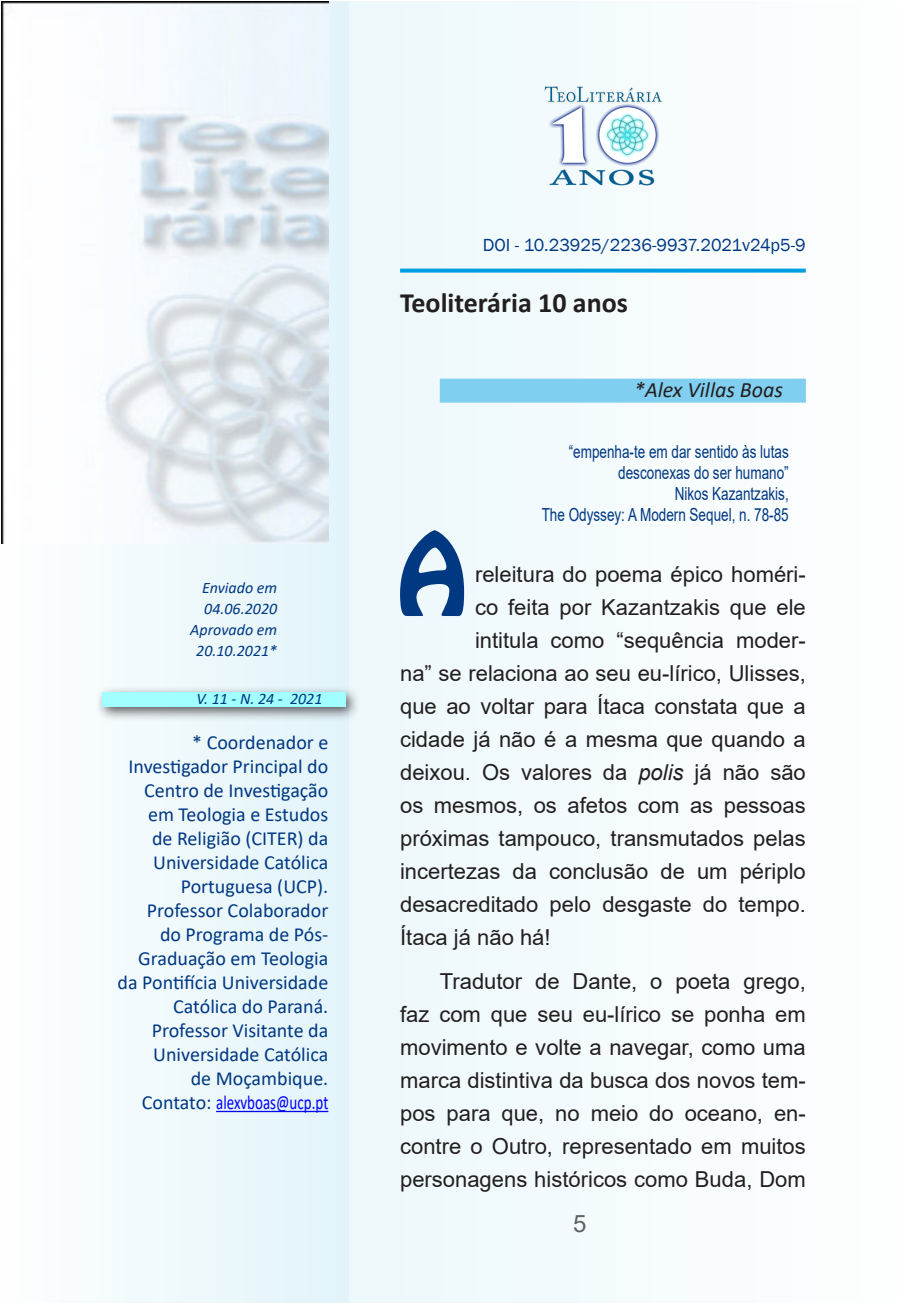
<style>
.page{position:relative;width:908px;height:1304px;background:#fff}
.page>*{position:absolute;margin:0;border:0;box-sizing:border-box;transform-origin:0 0}
.t1{font:101.2px "Hobo Std";color:#003882}
.t2{font:700 28px "Calibri";color:#231f20}
.t3{font:24px "Arial";color:#616164}
.t4{font:22px/33px "Arial";color:#231f20;text-align:justify}
.t5{font:italic 22px "Calibri";color:#231f20}
.t6{font:20px/24px "Calibri";color:#003882;text-align:right}
.t7{font:18px/21px "Arial";color:#003882;text-align:right;scale:.75 1}
.t8{font:18px "Franklin Gothic";color:#003882}
.t9{font:italic 16px/21px "Calibri";color:#003882;text-align:right}
.s1{color:#00f}
.s2{font-style:italic}
</style>
<div class="page">
<div style="left:1px;top:1px;width:905px;height:1302px;background:#f6fbfd"></div>
<div style="left:1px;top:1px;width:348px;height:1302px;background:linear-gradient(to right,#fefefe,#e1f3fa)"></div>
<img style="left:1px;top:1px;width:327px;height:542px">
<div style="left:95px;top:685px;width:265px;height:37px;background:#231f20;opacity:.75"></div>
<div style="left:102px;top:692px;width:243px;height:15px;background:#a2ffff"></div>
<hr style="left:216px;top:1111px;width:112px;height:1px;background:#00f">
<svg style="left:400px;top:269px;width:405px;height:4px;background:#18a7e2"></svg>
<div style="left:439px;top:379px;width:366px;height:24px;background:#80cef0"></div>
<img style="left:544px;top:86px;width:118px;height:100px">
<p class="t9" style="left:190px;top:576px;width:88px">Enviado em<br>04.06.2020<br>Aprovado em<br>20.10.2021*</p>
<p class="t9" style="left:196px;top:688px;width:127px">V. 11 - N. 24 - 2021</p>
<p class="t6" style="left:117px;top:730px;width:212px">* Coordenador e<br>Investigador Principal do<br>Centro de Investigação em Teologia e Estudos<br>de Religião (CITER) da<br>Universidade Católica<br>Portuguesa (UCP).<br>Professor Colaborador<br>do Programa de Pós-<br>Graduação em Teologia da Pontifícia Universidade<br>Católica do Paraná.<br>Professor Visitante da<br>Universidade Católica<br>de Moçambique.<br>Contato: <span class="s1">alexvboas@ucp.pt</span></p>
<p class="t8" style="left:482px;top:234px;width:324px">DOI - 10.23925/2236-9937.2021v24p5-9</p>
<p class="t2" style="left:400px;top:283px;width:229px">Teoliterária 10 anos</p>
<p class="t5" style="left:633px;top:374px;width:150px">*Alex Villas Boas</p>
<p class="t7" style="left:541px;top:441px;width:331px">“empenha-te em dar sentido às lutas desconexas do ser humano”<br>Nikos Kazantzakis,<br>The Odyssey: A Modern Sequel, n. 78-85</p>
<h1 class="t1" style="left:396px;top:505px;width:72px">A</h1>
<p class="t4" style="left:475px;top:558px;width:332px">releitura do poema épico homéri-</p>
<p class="t4" style="left:475px;top:591px;width:332px">co feita por Kazantzakis que ele</p>
<p class="t4" style="left:475px;top:624px;width:332px">intitula como “sequência moder-</p>
<p class="t4" style="left:400px;top:657px;width:407px">na” se relaciona ao seu eu-lírico, Ulisses,</p>
<p class="t4" style="left:400px;top:690px;width:407px">que ao voltar para Ítaca constata que a</p>
<p class="t4" style="left:400px;top:723px;width:407px">cidade já não é a mesma que quando a</p>
<p class="t4" style="left:400px;top:756px;width:407px">deixou. Os valores da <span class="s2">polis</span> já não são</p>
<p class="t4" style="left:400px;top:789px;width:407px">os mesmos, os afetos com as pessoas</p>
<p class="t4" style="left:400px;top:822px;width:407px">próximas tampouco, transmutados pelas</p>
<p class="t4" style="left:400px;top:855px;width:407px">incertezas da conclusão de um périplo</p>
<p class="t4" style="left:400px;top:888px;width:407px">desacreditado pelo desgaste do tempo.</p>
<p class="t4" style="left:400px;top:921px;width:152px">Ítaca já não há!</p>
<p class="t4" style="left:400px;top:965px;width:407px;text-indent:40px">Tradutor de Dante, o poeta grego, faz com que seu eu-lírico se ponha em movimento e volte a navegar, como uma marca distintiva da busca dos novos tem&shy;pos para que, no meio do oceano, en&shy;contre o Outro, representado em muitos personagens históricos como Buda, Dom</p>
<p class="t3" style="left:573px;top:1206px;width:15px">5</p>
</div>
